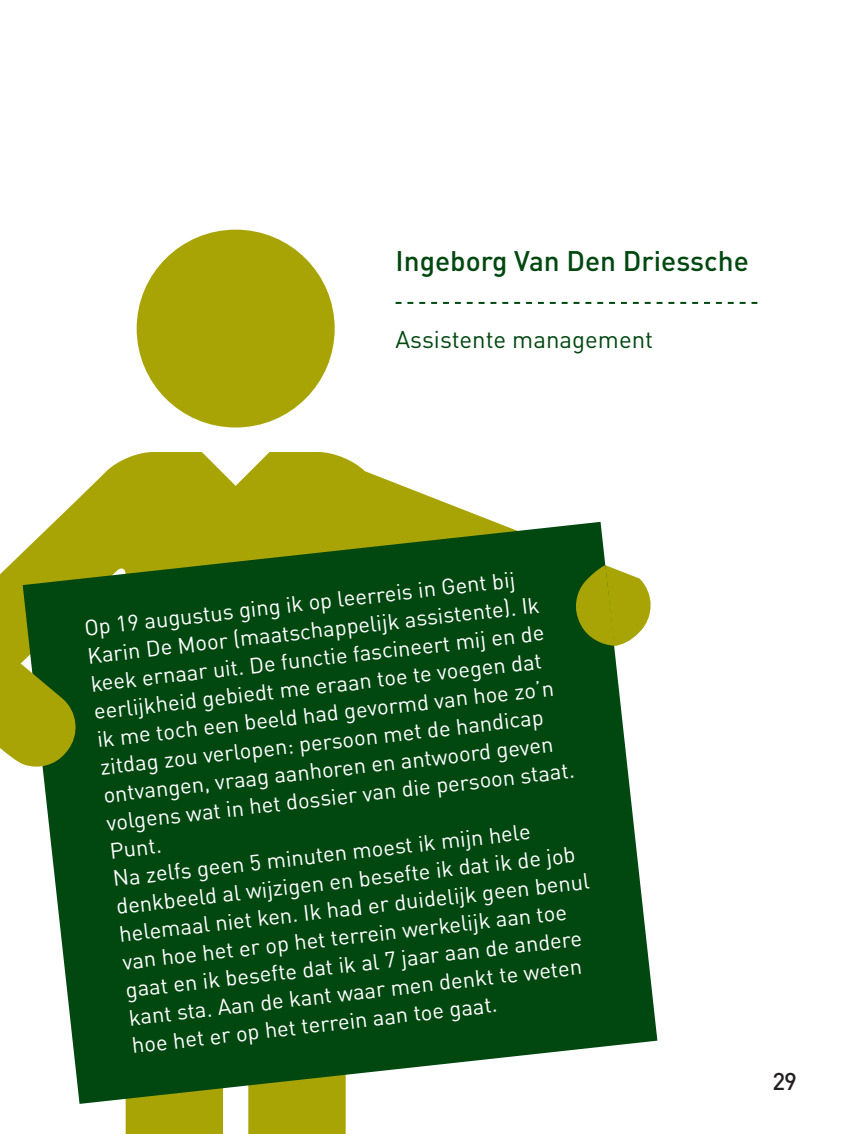
<style>
.page{position:relative;width:851px;height:1134px;background:#fff}
.page>*{position:absolute;margin:0;border:0;box-sizing:border-box;transform-origin:0 0}
.t1{font:500 28px "DINOT";color:#004710}
.t2{font:24px "DINOT";color:#004710}
.t3{font:500 24px "DINOT";color:#231f20}
.t4{font:22px/28.2px "DINOT";color:#fff}
</style>
<div class="page">
<div style="left:137px;top:230px;width:197px;height:197px;background:#a9a405;border-radius:50%"></div>
<svg style="left:0;top:452px;width:601px;height:682px"></svg>
<svg style="left:23px;top:522px;width:634px;height:582px;background:#28622b"></svg>
<svg style="left:0;top:579px;width:80px;height:190px;background:#637e10"></svg>
<svg style="left:572px;top:565px;width:42px;height:81px;background:#758709"></svg>
<svg style="left:395px;top:302px;width:362px;height:2px"></svg>
<p class="t1" style="left:395px;top:243px;width:354px">Ingeborg Van Den Driessche</p>
<p class="t2" style="left:395px;top:324px;width:259px">Assistente management</p>
<p class="t4" style="left:83px;top:612px;width:474px;rotate:-6deg">Op 19 augustus ging ik op leerreis in Gent bij Karin De Moor (maatschappelijk assistente). Ik keek ernaar uit. De functie fascineert mij en de eerlijkheid gebiedt me eraan toe te voegen dat ik me toch een beeld had gevormd van hoe zo’n zitdag zou verlopen: persoon met de handicap ontvangen, vraag aanhoren en antwoord geven volgens wat in het dossier van die persoon staat.<br>Punt.</p>
<p class="t4" style="left:111px;top:862px;width:475px;rotate:-6deg">Na zelfs geen 5 minuten moest ik mijn hele denkbeeld al wijzigen en besefte ik dat ik de job helemaal niet ken. Ik had er duidelijk geen benul van hoe het er op het terrein werkelijk aan toe gaat en ik besefte dat ik al 7 jaar aan de andere kant sta. Aan de kant waar men denkt te weten hoe het er op het terrein aan toe gaat.</p>
<p class="t3" style="left:772px;top:1066px;width:26px">29</p>
</div>
